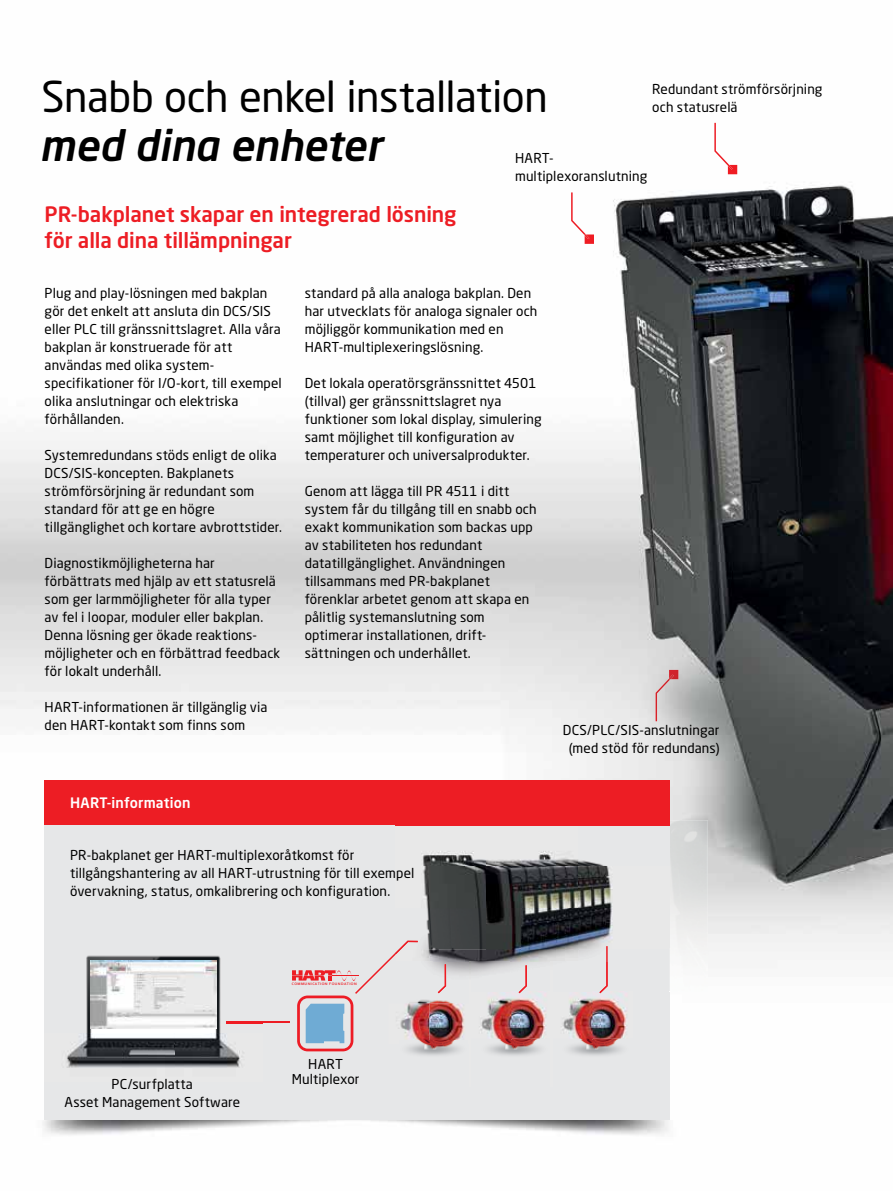
<style>
.page{position:relative;width:893px;height:1191px;background:#fff}
.page>*{position:absolute;margin:0;border:0;box-sizing:border-box;transform-origin:0 0}
.t1{font:42px "Neo Sans Pro";letter-spacing:-.01em;color:#000}
.t2{font:italic 500 42px "Neo Sans Pro";letter-spacing:-.005em;color:#000}
.t3{font:500 21px/25.5px "Neo Sans Pro";letter-spacing:-.005em;color:#ed1d24}
.t4{font:500 14.25px "Neo Sans Pro";letter-spacing:.01em;color:#fff}
.t5{font:13.5px/18px "Neo Sans Pro";letter-spacing:.01em;color:#000}
.t6{font:700 3.75px "Corbel";letter-spacing:.125em;color:#ed1d24}
</style>
<div class="page">
<img style="left:0;top:122px;width:893px;height:998px">
<img style="left:42px;top:1120px;width:627px;height:15px">
<div style="left:45px;top:825px;width:625px;height:295px;background:#e6e7e8"></div>
<div style="left:45px;top:780px;width:625px;height:45px;background:#ed1d24"></div>
<img style="left:670px;top:820px;width:38px;height:171px">
<img style="left:396px;top:825px;width:274px;height:124px">
<img style="left:422px;top:949px;width:156px;height:13px">
<hr style="left:226px;top:1021px;width:63px;height:2px;background:#ed1d24">
<img style="left:66px;top:955px;width:196px;height:113px">
<img style="left:226px;top:1021px;width:36px;height:2px">
<img style="left:91px;top:961px;width:125px;height:68px">
<svg style="left:599px;top:946px;width:9px;height:16px"></svg>
<img style="left:571px;top:192px;width:15px;height:43px">
<svg style="left:585px;top:234px;width:9px;height:10px"></svg>
<img style="left:714px;top:123px;width:15px;height:43px">
<svg style="left:728px;top:165px;width:9px;height:9px"></svg>
<img style="left:418px;top:999px;width:11px;height:41px">
<img style="left:429px;top:992px;width:36px;height:48px">
<svg style="left:292px;top:940px;width:126px;height:111px"></svg>
<img style="left:396px;top:962px;width:73px;height:29px">
<img style="left:438px;top:964px;width:8px;height:29px">
<img style="left:400px;top:1040px;width:59px;height:15px">
<img style="left:471px;top:962px;width:75px;height:76px">
<img style="left:496px;top:1038px;width:125px;height:2px">
<img style="left:518px;top:965px;width:9px;height:28px">
<img style="left:469px;top:962px;width:2px;height:13px">
<img style="left:489px;top:1040px;width:51px;height:15px">
<img style="left:562px;top:992px;width:65px;height:46px">
<img style="left:599px;top:962px;width:9px;height:31px">
<img style="left:570px;top:1040px;width:51px;height:15px">
<img style="left:656px;top:678px;width:14px;height:43px">
<svg style="left:669px;top:670px;width:9px;height:9px"></svg>
<h1 class="t1" style="left:42px;top:70px;width:508px">Snabb och enkel installation</h1>
<h1 class="t2" style="left:40px;top:119px;width:344px">med dina enheter</h1>
<p class="t5" style="left:652px;top:79px;width:172px">Redundant strömförsörjning och statusrelä</p>
<p class="t5" style="left:515px;top:148px;width:134px">HART&shy;multiplexoranslutning</p>
<h2 class="t3" style="left:45px;top:201px;width:413px">PR-bakplanet skapar en integrerad lösning för alla dina tillämpningar</h2>
<p class="t5" style="left:45px;top:283px;width:239px">Plug and play-lösningen med bakplan gör det enkelt att ansluta din DCS/SIS eller PLC till gränssnittslagret. Alla våra bakplan är konstruerade för att användas med olika system&shy;specifikationer för I/O-kort, till exempel olika anslutningar och elektriska förhållanden.</p>
<p class="t5" style="left:45px;top:445px;width:239px">Systemredundans stöds enligt de olika DCS/SIS-koncepten. Bakplanets strömförsörjning är redundant som standard för att ge en högre tillgänglighet och kortare avbrottstider.</p>
<p class="t5" style="left:45px;top:553px;width:237px">Diagnostikmöjligheterna har förbättrats med hjälp av ett statusrelä som ger larmmöjligheter för alla typer av fel i loopar, moduler eller bakplan.<br>Denna lösning ger ökade reaktions&shy;möjligheter och en förbättrad feedback för lokalt underhåll.</p>
<p class="t5" style="left:45px;top:697px;width:224px">HART-informationen är tillgänglig via den HART-kontakt som finns som</p>
<p class="t5" style="left:305px;top:283px;width:234px">standard på alla analoga bakplan. Den har utvecklats för analoga signaler och möjliggör kommunikation med en HART-multiplexeringslösning.</p>
<p class="t5" style="left:305px;top:373px;width:238px">Det lokala operatörsgränssnittet 4501 (tillval) ger gränssnittslagret nya funktioner som lokal display, simulering samt möjlighet till konfiguration av temperaturer och universalprodukter.</p>
<p class="t5" style="left:305px;top:481px;width:233px">Genom att lägga till PR 4511 i ditt system får du tillgång till en snabb och exakt kommunikation som backas upp av stabiliteten hos redundant datatillgänglighet. Användningen tillsammans med PR-bakplanet förenklar arbetet genom att skapa en pålitlig systemanslutning som optimerar installationen, drift&shy;sättningen och underhållet.</p>
<p class="t4" style="left:70px;top:793px;width:122px">HART-information</p>
<p class="t5" style="left:70px;top:845px;width:346px">PR-bakplanet ger HART-multiplexoråtkomst för tillgångshantering av all HART-utrustning för till exempel övervakning, status, omkalibrering och konfiguration.</p>
<p class="t5" style="left:563px;top:721px;width:158px;text-align:center">DCS/PLC/SIS-anslutningar (med stöd för redundans)</p>
<p class="t5" style="left:64px;top:1075px;width:177px;text-align:center">PC/surfplatta<br>Asset Management Software</p>
<p class="t6" style="left:292px;top:981px;width:66px">COMMUNICATION FOUNDATION</p>
<p class="t5" style="left:292px;top:1056px;width:69px;line-height:15px;text-align:center">HART<br>Multiplexor</p>
</div>
